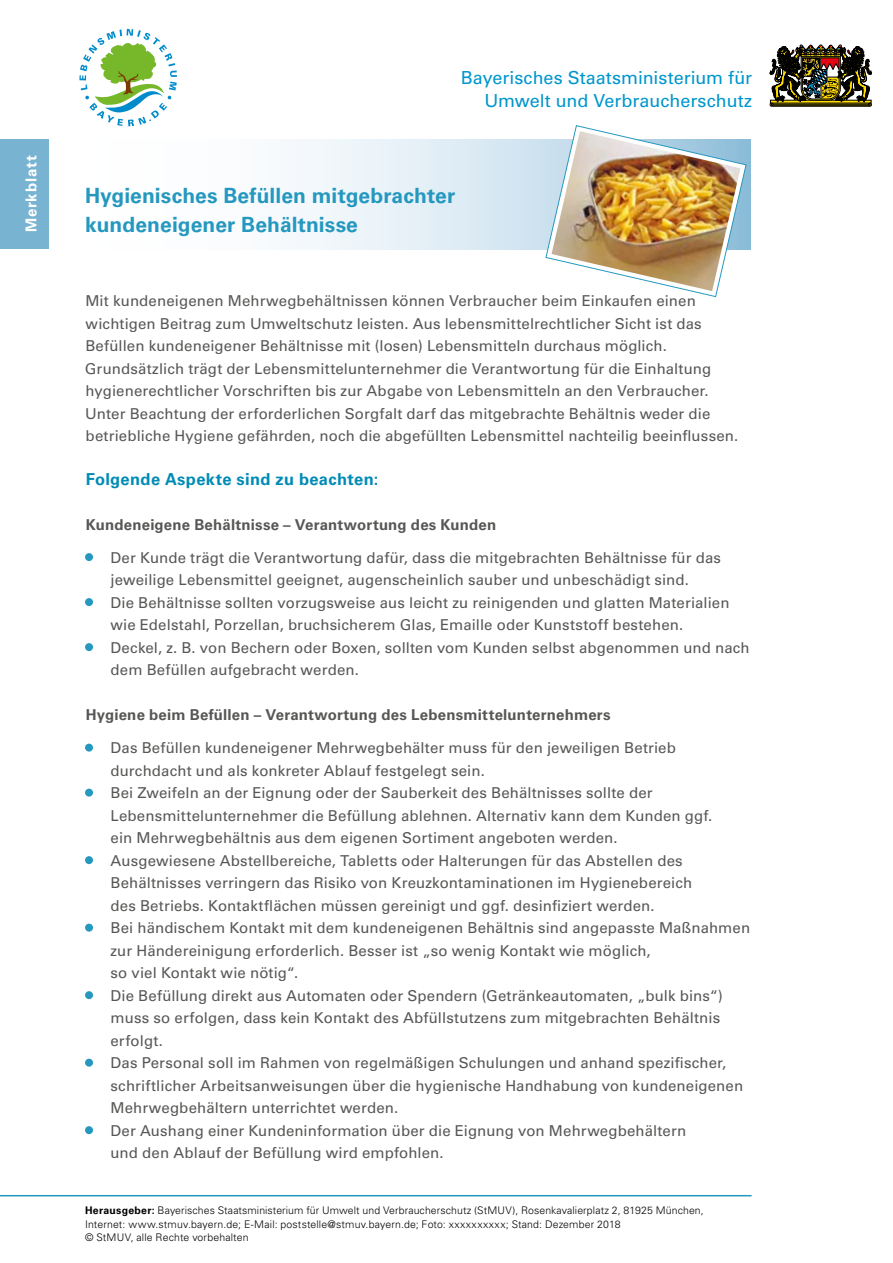
<style>
.page{position:relative;width:893px;height:1263px;background:#fff}
.page>*{position:absolute;margin:0;border:0;box-sizing:border-box;transform-origin:0 0}
.t1{font:700 21px/28.5px "Univers LT Std";letter-spacing:.005em;color:#2598bf}
.t2{font:18px/22.8px "Univers LT Std";color:#0096cd;text-align:right}
.t3{font:700 16.5px "Univers LT Std";letter-spacing:.02em;color:#008bb5}
.t4{font:15px/22.5px "Univers LT Std";letter-spacing:.01em;color:#575756}
.t5{font:700 15px "Univers LT Std";letter-spacing:.015em;color:#575756}
.t6{font:700 15px "Univers LT Std";letter-spacing:.055em;color:#fff}
.t7{font:300 10.5px/13.5px "Univers LT Std";letter-spacing:.01em;color:#000}
.s1{font-weight:700}
</style>
<div class="page">
<svg style="left:295px;top:139px;width:456px;height:111px"></svg>
<div style="left:0;top:139px;width:49px;height:110px;background:#78b4d2"></div>
<div style="left:85px;top:553px;width:8px;height:8px;background:#2598bf;border-radius:50%"></div>
<div style="left:85px;top:598px;width:8px;height:8px;background:#2598bf;border-radius:50%"></div>
<div style="left:85px;top:643px;width:8px;height:8px;background:#2598bf;border-radius:50%"></div>
<div style="left:85px;top:744px;width:8px;height:8px;background:#2598bf;border-radius:50%"></div>
<div style="left:85px;top:789px;width:8px;height:8px;background:#2598bf;border-radius:50%"></div>
<div style="left:85px;top:856px;width:8px;height:8px;background:#2598bf;border-radius:50%"></div>
<div style="left:85px;top:924px;width:8px;height:8px;background:#2598bf;border-radius:50%"></div>
<div style="left:85px;top:991px;width:8px;height:8px;background:#2598bf;border-radius:50%"></div>
<div style="left:85px;top:1059px;width:8px;height:8px;background:#2598bf;border-radius:50%"></div>
<div style="left:85px;top:1126px;width:8px;height:8px;background:#2598bf;border-radius:50%"></div>
<svg style="left:545px;top:125px;width:201px;height:172px"></svg>
<svg style="left:79px;top:29px;width:98px;height:97px"></svg>
<svg style="left:770px;top:45px;width:102px;height:61px"></svg>
<hr style="left:0;top:1195px;width:752px;height:1px;background:#2598bf">
<img style="left:552px;top:131px;width:188px;height:160px">
<h2 class="t6" style="left:22px;top:232px;width:78px;rotate:-90deg">Merkblatt</h2>
<h1 class="t2" style="left:461px;top:66px;width:293px">Bayerisches Staatsministerium für<br>Umwelt und Verbraucherschutz</h1>
<h3 class="t1" style="left:85px;top:182px;width:372px">Hygienisches Befüllen mitgebrachter kundeneigener Behältnisse</h3>
<p class="t4" style="left:85px;top:290px;width:655px">Mit kundeneigenen Mehrwegbehältnissen können Verbraucher beim Einkaufen einen wichtigen Beitrag zum Umweltschutz leisten. Aus lebensmittelrechtlicher Sicht ist das Befüllen kundeneigener Behältnisse mit (losen) Lebensmitteln durchaus möglich.<br>Grundsätzlich trägt der Lebensmittelunternehmer die Verantwortung für die Einhaltung hygienerechtlicher Vorschriften bis zur Abgabe von Lebensmitteln an den Verbraucher.<br>Unter Beachtung der erforderlichen Sorgfalt darf das mitgebrachte Behältnis weder die betriebliche Hygiene gefährden, noch die abgefüllten Lebensmittel nachteilig beeinflussen.</p>
<p class="t3" style="left:86px;top:469px;width:294px">Folgende Aspekte sind zu beachten:</p>
<p class="t5" style="left:86px;top:515px;width:412px">Kundeneigene Behältnisse – Verantwortung des Kunden</p>
<p class="t4" style="left:111px;top:546px;width:641px">Der Kunde trägt die Verantwortung dafür, dass die mitgebrachten Behältnisse für das jeweilige Lebensmittel geeignet, augenscheinlich sauber und unbeschädigt sind.<br>Die Behältnisse sollten vorzugsweise aus leicht zu reinigenden und glatten Materialien wie Edelstahl, Porzellan, bruchsicherem Glas, Emaille oder Kunststoff bestehen.<br>Deckel, z. B. von Bechern oder Boxen, sollten vom Kunden selbst abgenommen und nach dem Befüllen aufgebracht werden.</p>
<p class="t5" style="left:86px;top:706px;width:526px">Hygiene beim Befüllen – Verantwortung des Lebensmittelunternehmers</p>
<p class="t4" style="left:111px;top:737px;width:641px">Das Befüllen kundeneigener Mehrwegbehälter muss für den jeweiligen Betrieb durchdacht und als konkreter Ablauf festgelegt sein.<br>Bei Zweifeln an der Eignung oder der Sauberkeit des Behältnisses sollte der Lebensmittelunternehmer die Befüllung ablehnen. Alternativ kann dem Kunden ggf.<br>ein Mehrwegbehältnis aus dem eigenen Sortiment angeboten werden.<br>Ausgewiesene Abstellbereiche, Tabletts oder Halterungen für das Abstellen des Behältnisses verringern das Risiko von Kreuzkontaminationen im Hygienebereich<br>des Betriebs. Kontaktflächen müssen gereinigt und ggf. desinfiziert werden.<br>Bei händischem Kontakt mit dem kundeneigenen Behältnis sind angepasste Maßnahmen zur Händereinigung erforderlich. Besser ist „so wenig Kontakt wie möglich,<br>so viel Kontakt wie nötig“.<br>Die Befüllung direkt aus Automaten oder Spendern (Getränkeautomaten, „bulk bins“) muss so erfolgen, dass kein Kontakt des Abfüllstutzens zum mitgebrachten Behältnis erfolgt.<br>Das Personal soll im Rahmen von regelmäßigen Schulungen und anhand spezifischer, schriftlicher Arbeitsanweisungen über die hygienische Handhabung von kundeneigenen Mehrwegbehältern unterrichtet werden.<br>Der Aushang einer Kundeninformation über die Eignung von Mehrwegbehältern<br>und den Ablauf der Befüllung wird empfohlen.</p>
<p class="t7" style="left:85px;top:1204px;width:620px"><span class="s1">Herausgeber:</span> Bayerisches Staatsministerium für Umwelt und Verbraucherschutz (StMUV), Rosenkavalierplatz 2, 81925 München,<br>Internet: www.stmuv.bayern.de; E-Mail: poststelle@stmuv.bayern.de; Foto: xxxxxxxxxx; Stand: Dezember 2018<br>© StMUV, alle Rechte vorbehalten</p>
</div>
